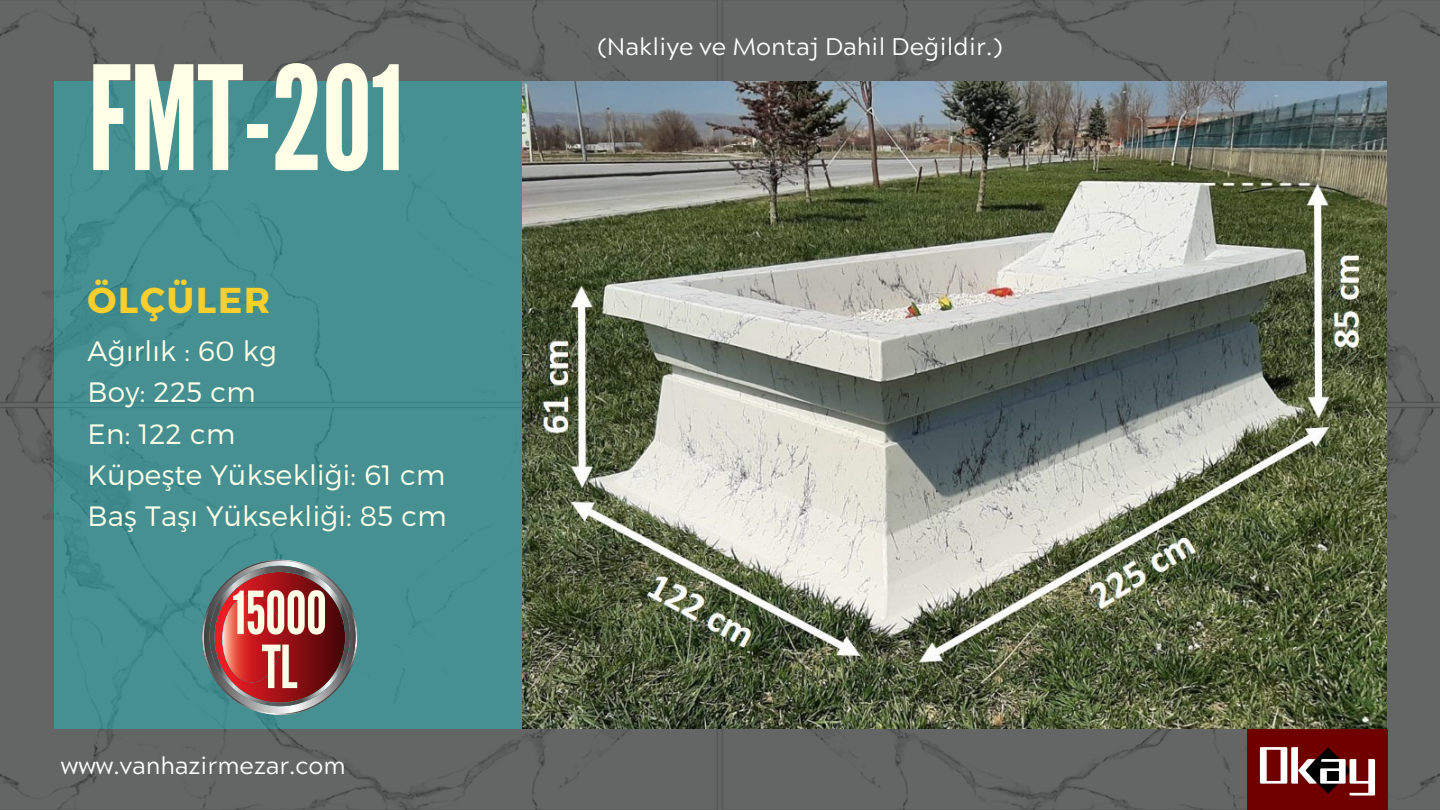
<style>
.page{position:relative;width:1440px;height:810px;background:#646665}
.page>*{position:absolute;margin:0;border:0;box-sizing:border-box;transform-origin:0 0}
.t1{font:144px "League Gothic";letter-spacing:-.01em;color:#fffee6}
.t2{font:59.2px/54px "League Gothic";letter-spacing:-.01em;color:#fffee6;text-align:center}
.t3{font:700 36px "Montserrat";letter-spacing:.05em;color:#f8cf2c}
.t4{font:300 28px/41.1px "Montserrat";letter-spacing:.01em;color:#fffee6}
.t5{font:24px "Acherus Grotesque";color:#fff}
</style>
<div class="page">
<div style="left:54px;top:81px;width:615px;height:648px;background:#469092"></div>
<img style="left:522px;top:81px;width:864px;height:648px">
<svg style="left:202px;top:560px;width:156px;height:155px"></svg>
<img style="left:222px;top:595px;width:59px;height:87px;border-radius:50%">
<img style="left:1247px;top:729px;width:141px;height:81px">
<h4 class="t1" style="left:88px;top:35px;width:318px">FMT-201</h4>
<h3 class="t3" style="left:88px;top:276px;width:184px">ÖLÇÜLER</h3>
<p class="t4" style="left:88px;top:329px;width:361px">Ağırlık : 60 kg<br>Boy: 225 cm<br>En: 122 cm<br>Küpeşte Yüksekliği: 61 cm<br>Baş Taşı Yüksekliği: 85 cm</p>
<p class="t2" style="left:232px;top:587px;width:96px">15000<br>TL</p>
<p class="t5" style="left:61px;top:756px;width:286px">www.vanhazirmezar.com</p>
<h2 class="t5" style="left:598px;top:37px;width:406px">(Nakliye ve Montaj Dahil Değildir.)</h2>
</div>
